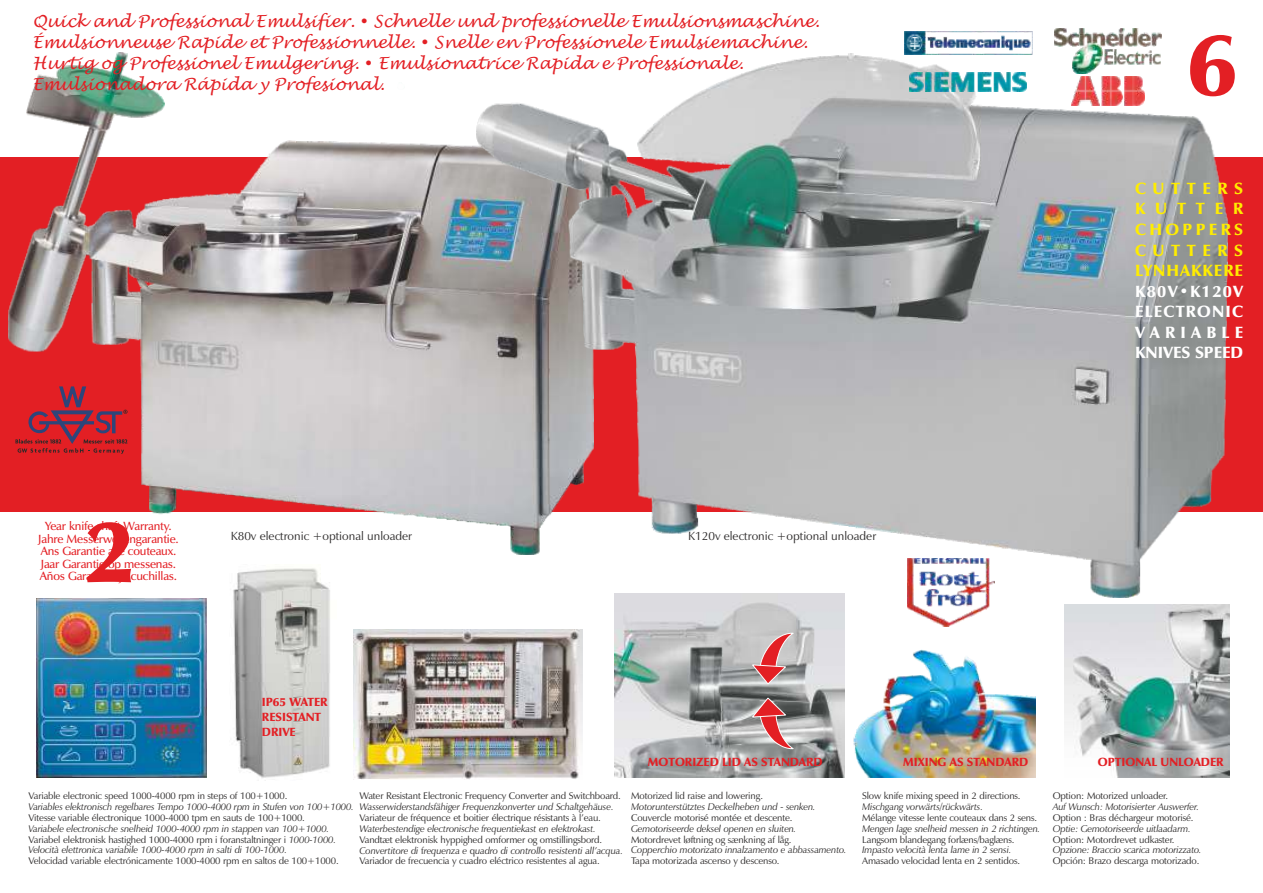
<style>
.page{position:relative;width:1263px;height:893px;background:#fff}
.page>*{position:absolute;margin:0;border:0;box-sizing:border-box;transform-origin:0 0}
.t1{font:900 90px "Zapf Humanist 601 BT";color:#e31f24}
.t2{font:italic 16.5px/21.3px "Lucida Handwriting";color:#e31f24}
.t3{font:900 16.5px/20.5px "Zapf Humanist 601 BT";letter-spacing:.075em;color:#fff;text-align:justify}
.t4{font:900 16.5px/20.5px "Zapf Humanist 601 BT";letter-spacing:.4em;color:#ffed00;text-align:justify}
.t5{font:16.5px "Zapf Humanist 601 BT";color:#e31f24}
.t6{font:600 12px/12.6px "Zapf Humanist 601 BT";letter-spacing:-.015em;color:#e31f24;text-align:center}
.t7{font:900 12px/15px "Zapf Humanist 601 BT";color:#e31f24}
.t8{font:12px "Zapf Humanist 601 BT";color:#2b2929}
.t9{font:9.75px/10.8px "Zapf Humanist 601 BT";letter-spacing:-.015em;color:#2b2929}
.t10{font:italic 9.75px/10.8px "Zapf Humanist 601 BT";letter-spacing:-.015em;color:#2b2929}
.s1{font-family:"Zapf Humanist 601 BT";font-style:normal}
.s2{font-style:italic}
.s3{font-style:normal}
</style>
<div class="page">
<img style="left:233px;top:568px;width:97px;height:210px">
<div style="left:0;top:157px;width:1263px;height:355px;background:#e31f24"></div>
<img style="left:907px;top:597px;width:83px;height:30px">
<img style="left:844px;top:631px;width:191px;height:147px">
<img style="left:354px;top:629px;width:229px;height:151px">
<img style="left:1065px;top:604px;width:164px;height:174px">
<img style="left:615px;top:597px;width:229px;height:181px">
<img style="left:9px;top:53px;width:467px;height:470px">
<img style="left:476px;top:54px;width:751px;height:543px">
<svg style="left:750px;top:632px;width:44px;height:53px;background:#cc989a"></svg>
<img style="left:37px;top:598px;width:170px;height:180px">
<img style="left:1071px;top:77px;width:73px;height:29px">
<img style="left:1054px;top:29px;width:107px;height:44px">
<img style="left:910px;top:72px;width:117px;height:19px">
<img style="left:904px;top:32px;width:128px;height:23px">
<svg style="left:750px;top:697px;width:44px;height:53px;background:#b38081"></svg>
<svg style="left:15px;top:386px;width:112px;height:68px"></svg>
<p class="t2" style="left:32px;top:12px;width:789px">Quick and Professional Emulsifier. Schnelle und professionelle Emulsionsmaschine.<br>Émulsionneuse Rapide et Professionnelle. <span class="s1">•</span> Snelle en Professionele Emulsiemachine.<br>Hurtig og Professionel Emulgering. <span class="s1">•</span> Emulsionatrice Rapida e Professionale.<br>Emulsionadora Rápida y Profesional.</p>
<h2 class="t5" style="left:359px;top:14px;width:11px">•</h2>
<p class="t6" style="left:38px;top:520px;width:142px">Year knife shaft Warranty.<br>Jahre Messerwellengarantie.<br>Ans Garantie axe couteaux.<br>Jaar Garantie op messenas.<br>Años Garantía eje cuchillas.</p>
<h1 class="t1" style="left:85px;top:514px;width:51px">2</h1>
<p class="t8" style="left:231px;top:530px;width:183px">K80v electronic +optional unloader</p>
<p class="t7" style="left:262px;top:696px;width:67px">IP65 WATER<br>RESISTANT<br>DRIVE</p>
<p class="t8" style="left:688px;top:530px;width:189px">K120v electronic +optional unloader</p>
<h1 class="t1" style="left:1187px;top:27px;width:51px">6</h1>
<h2 class="t4" style="left:1135px;top:179px;width:110px">CUTTERS KUTTER CHOPPERS CUTTERS LYNHAKKERE</h2>
<h2 class="t3" style="left:1135px;top:282px;width:110px">K80V•K120V ELECTRONIC VARIABLE KNIVES SPEED</h2>
<p class="t7" style="left:903px;top:755px;width:126px">MIXING AS STANDARD</p>
<p class="t7" style="left:648px;top:755px;width:176px">MOTORIZED LID AS STANDARD</p>
<p class="t7" style="left:1098px;top:755px;width:127px">OPTIONAL UNLOADER</p>
<p class="t9" style="left:360px;top:791px;width:263px">Water Resistant Electronic Frequency Converter and Switchboard.</p>
<p class="t10" style="left:360px;top:802px;width:256px">Wasserwiderstandsfähiger Frequenzkonverter und Schaltgehäuse.</p>
<p class="t9" style="left:360px;top:813px;width:243px">Variateur de fréquence et boitier électrique résistants à l’eau.</p>
<p class="t10" style="left:360px;top:824px;width:238px">Waterbestendige electronische frequentiekast en elektrokast.</p>
<p class="t9" style="left:360px;top:835px;width:265px">Vandtæt elektronisk hyppighed omformer og omstillingsbord.<br><span class="s2">Convertitore di</span> f<span class="s2">requenza e</span> q<span class="s2">uadro di controllo</span> r<span class="s2">esistenti all’acqua.<br></span>Variador de frecuencia y cuadro eléctrico resistentes al agua.</p>
<p class="t9" style="left:29px;top:791px;width:260px">Variable electronic speed 1000-4000 rpm in steps of 100+1000.</p>
<p class="t10" style="left:29px;top:802px;width:327px">Variables elektronisch regelbares Tempo 1000-4000 rpm in Stufen von 100+1000.</p>
<p class="t9" style="left:29px;top:813px;width:278px">Vitesse variable électronique 1000-4000 tpm en sauts de 100+1000.</p>
<p class="t10" style="left:29px;top:824px;width:309px">Variabele electronische snelheid 1000-4000 rpm in stappen van 100+1000.<br><span class="s3">Variabel elektronisk hastighed 1000-4000 rpm i foranstaltninger i</span> 1000-1000.<br>Velocità elettronica variabile 1000-4000 rpm in salti di 100-1000.</p>
<p class="t9" style="left:29px;top:856px;width:312px">Velocidad variable electrónicamente 1000-4000 rpm en saltos de 100+1000.</p>
<p class="t9" style="left:631px;top:791px;width:134px">Motorized lid raise and lowering.</p>
<p class="t10" style="left:631px;top:802px;width:186px">Motorunterstütztes Deckelheben und - senken.</p>
<p class="t9" style="left:631px;top:813px;width:163px">Couvercle motorisé montée et descente.</p>
<p class="t10" style="left:631px;top:824px;width:166px">Gemotoriseerde deksel openen en sluiten.</p>
<p class="t9" style="left:631px;top:835px;width:162px">Motordrevet løftning og sænkning af låg.</p>
<p class="t10" style="left:631px;top:845px;width:217px">Copperchio motorizato innalzamento e abbassamento.</p>
<p class="t9" style="left:631px;top:856px;width:150px">Tapa motorizada ascenso y descenso.</p>
<p class="t9" style="left:862px;top:791px;width:160px">Slow knife mixing speed in 2 directions.</p>
<p class="t10" style="left:862px;top:802px;width:122px">Mischgang vorwärts/rückwärts.</p>
<p class="t9" style="left:862px;top:813px;width:176px">Mélange vitesse lente couteaux dans 2 sens.</p>
<p class="t10" style="left:862px;top:824px;width:179px">Mengen lage snelheid messen in 2 richtingen.</p>
<p class="t9" style="left:862px;top:835px;width:154px">Langsom blandegang forlæns/baglæns.</p>
<p class="t10" style="left:862px;top:845px;width:151px">Impasto velocità lenta lame in 2 sensi.</p>
<p class="t9" style="left:862px;top:856px;width:159px">Amasado velocidad lenta en 2 sentidos.</p>
<p class="t9" style="left:1053px;top:791px;width:117px">Option: Motorized unloader.</p>
<p class="t10" style="left:1053px;top:802px;width:148px">Auf Wunsch: Motorisierter Auswerfer.</p>
<p class="t9" style="left:1053px;top:813px;width:142px">Option : Bras déchargeur motorisé.</p>
<p class="t10" style="left:1053px;top:824px;width:140px">Optie: Gemotoriseerde uitlaadarm.</p>
<p class="t9" style="left:1053px;top:835px;width:123px">Option: Motordrevet udkaster.</p>
<p class="t10" style="left:1053px;top:845px;width:150px">Opzione: Braccio scarica motorizzato.</p>
<p class="t9" style="left:1053px;top:856px;width:148px">Opción: Brazo descarga motorizado.</p>
</div>
